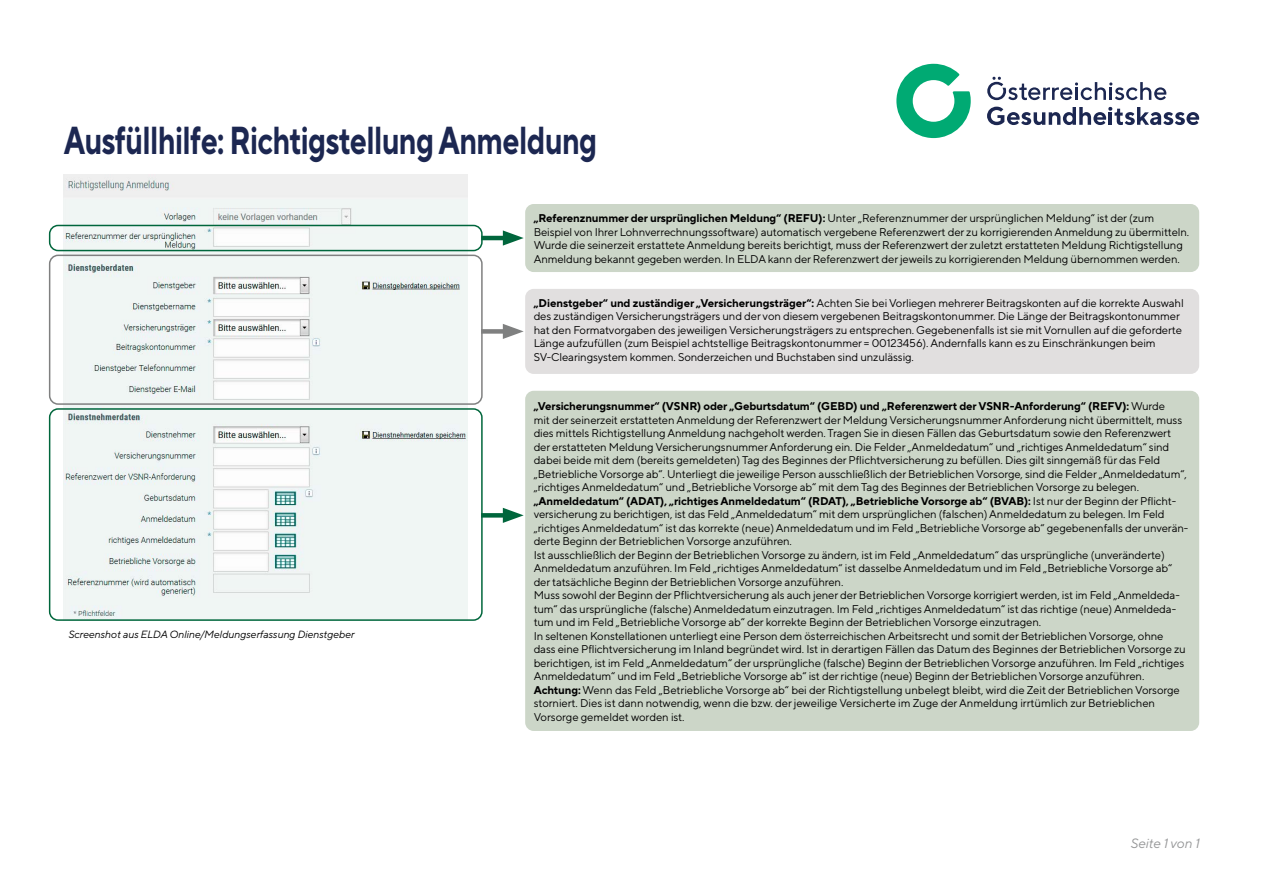
<style>
.page{position:relative;width:1263px;height:893px;background:#fff}
.page>*{position:absolute;margin:0;border:0;box-sizing:border-box;transform-origin:0 0}
.Überschrift{font:700 39px "TT Norms Pro";letter-spacing:-.02em;color:#1c2751;scale:.77 1}
.t1{font:italic 13.5px "TT Norms Pro";letter-spacing:-.01em;color:#969798}
.t2{font:11.25px/13.5px "TT Norms Pro";letter-spacing:-.01em;color:#000}
.t3{font:italic 10.5px "TT Norms Pro";letter-spacing:-.01em;color:#000}
.s1{font-weight:700}
</style>
<div class="page">
<svg style="left:896px;top:64px;width:75px;height:74px"></svg>
<svg style="left:987px;top:107px;width:212px;height:18px"></svg>
<svg style="left:987px;top:77px;width:179px;height:23px"></svg>
<img style="left:64px;top:175px;width:404px;height:443px">
<div style="left:481px;top:329px;width:30px;height:5px;background:#7f8080"></div>
<svg style="left:503px;top:324px;width:21px;height:15px"></svg>
<div style="left:49px;top:255px;width:434px;height:150px;border:2px solid #7f8080;border-radius:9px"></div>
<div style="left:481px;top:513px;width:30px;height:5px;background:#00663c"></div>
<svg style="left:503px;top:508px;width:21px;height:15px"></svg>
<div style="left:49px;top:408px;width:434px;height:213px;border:2px solid #00663c;border-radius:9px"></div>
<div style="left:525px;top:391px;width:674px;height:340px;background:#ccd6c8;border-radius:9px"></div>
<div style="left:525px;top:289px;width:674px;height:85px;background:#e1dfdf;border-radius:9px"></div>
<div style="left:49px;top:225px;width:434px;height:26px;border:2px solid #00663c;border-radius:9px"></div>
<hr style="left:481px;top:236px;width:30px;height:4px;background:#00663c">
<svg style="left:503px;top:230px;width:21px;height:16px"></svg>
<div style="left:525px;top:204px;width:674px;height:68px;background:#ccd6c8;border-radius:9px"></div>
<h1 class="Überschrift" style="left:64px;top:115px;width:694px">Ausfüllhilfe: Richtigstellung Anmeldung</h1>
<p class="t2" style="left:534px;top:211px;width:657px"><span class="s1">„Referenznummer der ursprünglichen Meldung“ (REFU):</span> Unter „Referenznummer der ursprünglichen Meldung“ ist der (zum Beispiel von Ihrer Lohnverrechnungssoftware) automatisch vergebene Referenzwert der zu korrigierenden Anmeldung zu übermitteln.<br>Wurde die seinerzeit erstattete Anmeldung bereits berichtigt, muss der Referenzwert der zuletzt erstatteten Meldung Richtigstellung Anmeldung bekannt gegeben werden. In ELDA kann der Referenzwert der jeweils zu korrigierenden Meldung übernommen werden.</p>
<p class="t3" style="left:68px;top:628px;width:288px">Screenshot aus ELDA Online/Meldungserfassung Dienstgeber</p>
<p class="t2" style="left:534px;top:296px;width:651px"><span class="s1">„Dienstgeber“ und zuständiger „Versicherungsträger“:</span> Achten Sie bei Vorliegen mehrerer Beitragskonten auf die korrekte Auswahl des zuständigen Versicherungsträgers und der von diesem vergebenen Beitragskontonummer. Die Länge der Beitragskontonummer hat den Formatvorgaben des jeweiligen Versicherungsträgers zu entsprechen. Gegebenenfalls ist sie mit Vornullen auf die geforderte Länge aufzufüllen (zum Beispiel achtstellige Beitragskontonummer = 00123456). Andernfalls kann es zu Einschränkungen beim SV-Clearingsystem kommen. Sonderzeichen und Buchstaben sind unzulässig.</p>
<p class="t2" style="left:534px;top:399px;width:656px"><span class="s1">„Versicherungsnummer“ (VSNR) oder „Geburtsdatum“ (GEBD) und „Referenzwert der VSNR-Anforderung“ (REFV):</span> Wurde<br>mit der seinerzeit erstatteten Anmeldung der Referenzwert der Meldung Versicherungsnummer Anforderung nicht übermittelt, muss dies mittels Richtigstellung Anmeldung nachgeholt werden. Tragen Sie in diesen Fällen das Geburtsdatum sowie den Referenzwert der erstatteten Meldung Versicherungsnummer Anforderung ein. Die Felder „Anmeldedatum“ und „richtiges Anmeldedatum“ sind dabei beide mit dem (bereits gemeldeten) Tag des Beginnes der Pflichtversicherung zu befüllen. Dies gilt sinngemäß für das Feld „Betriebliche Vorsorge ab“. Unterliegt die jeweilige Person ausschließlich der Betrieblichen Vorsorge, sind die Felder „Anmeldedatum“, „richtiges Anmeldedatum“ und „Betriebliche Vorsorge ab“ mit dem Tag des Beginnes der Betrieblichen Vorsorge zu belegen. <span class="s1">„Anmeldedatum“ (ADAT), „richtiges Anmeldedatum“ (RDAT), „Betriebliche Vorsorge ab“ (BVAB):</span> Ist nur der Beginn der Pflicht&shy;versicherung zu berichtigen, ist das Feld „Anmeldedatum“ mit dem ursprünglichen (falschen) Anmeldedatum zu belegen. Im Feld „richtiges Anmeldedatum“ ist das korrekte (neue) Anmeldedatum und im Feld „Betriebliche Vorsorge ab“ gegebenenfalls der unverän&shy;derte Beginn der Betrieblichen Vorsorge anzuführen.<br>Ist ausschließlich der Beginn der Betrieblichen Vorsorge zu ändern, ist im Feld „Anmeldedatum“ das ursprüngliche (unveränderte)<br>Anmeldedatum anzuführen. Im Feld „richtiges Anmeldedatum“ ist dasselbe Anmeldedatum und im Feld „Betriebliche Vorsorge ab“ der tatsächliche Beginn der Betrieblichen Vorsorge anzuführen.<br>Muss sowohl der Beginn der Pflichtversicherung als auch jener der Betrieblichen Vorsorge korrigiert werden, ist im Feld „Anmeldeda&shy;tum“ das ursprüngliche (falsche) Anmeldedatum einzutragen. Im Feld „richtiges Anmeldedatum“ ist das richtige (neue) Anmeldeda&shy;tum und im Feld „Betriebliche Vorsorge ab“ der korrekte Beginn der Betrieblichen Vorsorge einzutragen.<br>In seltenen Konstellationen unterliegt eine Person dem österreichischen Arbeitsrecht und somit der Betrieblichen Vorsorge, ohne<br>dass eine Pflichtversicherung im Inland begründet wird. Ist in derartigen Fällen das Datum des Beginnes der Betrieblichen Vorsorge zu berichtigen, ist im Feld „Anmeldedatum“ der ursprüngliche (falsche) Beginn der Betrieblichen Vorsorge anzuführen. Im Feld „richtiges Anmeldedatum“ und im Feld „Betriebliche Vorsorge ab“ ist der richtige (neue) Beginn der Betrieblichen Vorsorge anzuführen.<br><span class="s1">Achtung:</span> Wenn das Feld „Betriebliche Vorsorge ab“ bei der Richtigstellung unbelegt bleibt, wird die Zeit der Betrieblichen Vorsorge storniert. Dies ist dann notwendig, wenn die bzw. der jeweilige Versicherte im Zuge der Anmeldung irrtümlich zur Betrieblichen Vorsorge gemeldet worden ist.</p>
<p class="t1" style="left:1130px;top:834px;width:71px">Seite 1 von 1</p>
</div>
